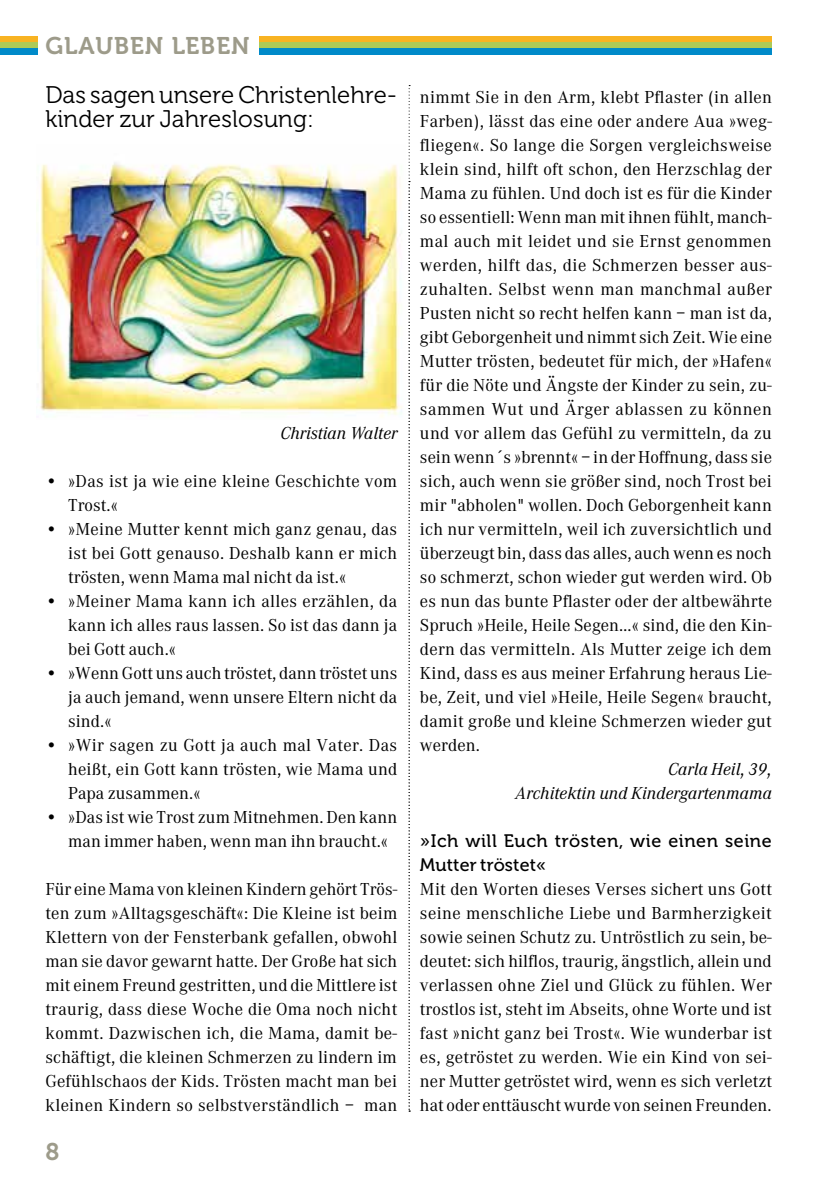
<style>
.page{position:relative;width:840px;height:1191px;background:#fff}
.page>*{position:absolute;margin:0;border:0;box-sizing:border-box;transform-origin:0 0}
.t1{font:24px/24px "Museo 300";letter-spacing:.005em;color:#000}
.t2{font:24px "Museo 700";letter-spacing:.04em;color:#9d9b8a}
.t3{font:18px/24px "Corporate A";letter-spacing:.01em;color:#000;text-align:justify}
.t4{font:italic 18px/24px "Corporate A";letter-spacing:.005em;color:#000;text-align:right}
.t5{font:18px/24px "Museo 500";letter-spacing:.03em;color:#000}
</style>
<div class="page">
<div style="left:0;top:36px;width:37px;height:6px;background:#f8b322"></div>
<div style="left:0;top:42px;width:37px;height:6px;background:#adca57"></div>
<div style="left:0;top:48px;width:37px;height:6px;background:#008ac9"></div>
<div style="left:259px;top:36px;width:512px;height:6px;background:#f8b322"></div>
<div style="left:259px;top:42px;width:512px;height:6px;background:#adca57"></div>
<div style="left:259px;top:48px;width:512px;height:6px;background:#008ac9"></div>
<svg style="left:408px;top:85px;width:2px;height:1026px"></svg>
<img style="left:40px;top:163px;width:362px;height:254px">
<h1 class="t2" style="left:45px;top:32px;width:206px">GLAUBEN LEBEN</h1>
<h1 class="t1" style="left:45px;top:83px;width:353px">Das sagen unsere Christenlehre&shy;kinder zur Jahreslosung:</h1>
<p class="t4" style="left:280px;top:421px;width:118px">Christian Walter</p>
<p class="t3" style="left:68px;top:469px;width:330px;text-indent:-23px">• »Das ist ja wie eine kleine Geschichte vom<br>Trost.«</p>
<p class="t3" style="left:68px;top:517px;width:330px;text-indent:-23px">• »Meine Mutter kennt mich ganz genau, das ist bei Gott genauso. Deshalb kann er mich trösten, wenn Mama mal nicht da ist.«</p>
<p class="t3" style="left:68px;top:589px;width:330px;text-indent:-23px">• »Meiner Mama kann ich alles erzählen, da kann ich alles raus lassen. So ist das dann ja bei Gott auch.«</p>
<p class="t3" style="left:68px;top:661px;width:330px;text-indent:-23px">• »Wenn Gott uns auch tröstet, dann tröstet uns ja auch jemand, wenn unsere Eltern nicht da sind.«</p>
<p class="t3" style="left:68px;top:733px;width:330px;text-indent:-23px">• »Wir sagen zu Gott ja auch mal Vater. Das heißt, ein Gott kann trösten, wie Mama und Papa zusammen.«</p>
<p class="t3" style="left:68px;top:805px;width:330px;text-indent:-23px">• »Das ist wie Trost zum Mitnehmen. Den kann man immer haben, wenn man ihn braucht.«</p>
<p class="t3" style="left:45px;top:877px;width:353px">Für eine Mama von kleinen Kindern gehört Trös&shy;ten zum »Alltagsgeschäft«: Die Kleine ist beim Klettern von der Fensterbank gefallen, obwohl man sie davor gewarnt hatte. Der Große hat sich mit einem Freund gestritten, und die Mittlere ist traurig, dass diese Woche die Oma noch nicht kommt. Dazwischen ich, die Mama, damit be&shy;schäftigt, die kleinen Schmerzen zu lindern im Gefühlschaos der Kids. Trösten macht man bei kleinen Kindern so selbstverständlich – man</p>
<h1 class="t2" style="left:45px;top:1138px;width:15px">8</h1>
<p class="t3" style="left:420px;top:85px;width:353px">nimmt Sie in den Arm, klebt Pflaster (in allen Farben), lässt das eine oder andere Aua »weg&shy;fliegen«. So lange die Sorgen vergleichsweise klein sind, hilft oft schon, den Herzschlag der Mama zu fühlen. Und doch ist es für die Kinder so essentiell: Wenn man mit ihnen fühlt, manch&shy;mal auch mit leidet und sie Ernst genommen werden, hilft das, die Schmerzen besser aus&shy;zuhalten. Selbst wenn man manchmal außer Pusten nicht so recht helfen kann – man ist da, gibt Geborgenheit und nimmt sich Zeit. Wie eine Mutter trösten, bedeutet für mich, der »Hafen« für die Nöte und Ängste der Kinder zu sein, zu&shy;sammen Wut und Ärger ablassen zu können und vor allem das Gefühl zu vermitteln, da zu sein wenn´s »brennt« – in der Hoffnung, dass sie sich, auch wenn sie größer sind, noch Trost bei mir "abholen" wollen. Doch Geborgenheit kann ich nur vermitteln, weil ich zuversichtlich und überzeugt bin, dass das alles, auch wenn es noch so schmerzt, schon wieder gut werden wird. Ob es nun das bunte Pflaster oder der altbewährte Spruch »Heile, Heile Segen…« sind, die den Kin&shy;dern das vermitteln. Als Mutter zeige ich dem Kind, dass es aus meiner Erfahrung heraus Lie&shy;be, Zeit, und viel »Heile, Heile Segen« braucht, damit große und kleine Schmerzen wieder gut werden.</p>
<p class="t4" style="left:515px;top:757px;width:258px">Carla Heil, 39,<br>Architektin und Kindergartenmama</p>
<p class="t5" style="left:420px;top:829px;width:353px">»Ich will Euch trösten, wie einen seine<br>Mutter tröstet«</p>
<p class="t3" style="left:420px;top:877px;width:353px">Mit den Worten dieses Verses sichert uns Gott seine menschliche Liebe und Barmherzigkeit sowie seinen Schutz zu. Untröstlich zu sein, be&shy;deutet: sich hilflos, traurig, ängstlich, allein und verlassen ohne Ziel und Glück zu fühlen. Wer trostlos ist, steht im Abseits, ohne Worte und ist fast »nicht ganz bei Trost«. Wie wunderbar ist es, getröstet zu werden. Wie ein Kind von sei&shy;ner Mutter getröstet wird, wenn es sich verletzt hat oder enttäuscht wurde von seinen Freunden.</p>
</div>
